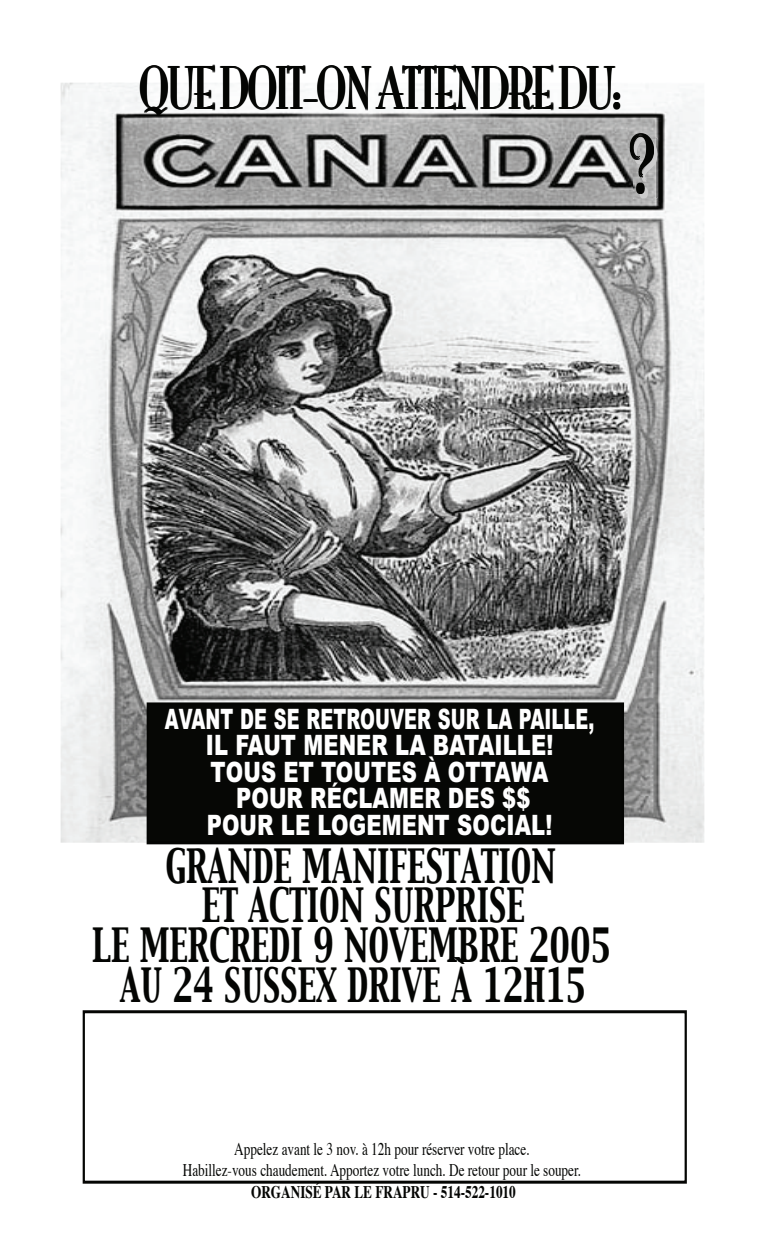
<style>
.page{position:relative;width:765px;height:1260px;background:#fff}
.page>*{position:absolute;margin:0;border:0;box-sizing:border-box;transform-origin:0 0}
.t1{font:73.88px "Mona Lisa Solid ITCTT";color:#040503;scale:.75 1}
.t2{font:53.12px "Mona Lisa Solid ITCTT";letter-spacing:-.025em;color:#040503;scale:.82 1}
.t3{font:41.38px/39.9px "Capitals";color:#040503;text-align:center;scale:.75 1}
.t4{font:900 28.12px/26.6px "Arial";letter-spacing:.005em;color:#fff;text-align:center;scale:.63 1}
.t5{font:17.75px/21.2px "Times";color:#040503;text-align:center;scale:.75 1}
.t6{font:700 17.75px "Times";color:#040503;scale:.75 1}
</style>
<div class="page">
<img style="left:61px;top:83px;width:643px;height:760px">
<div style="left:147px;top:702px;width:477px;height:142px;background:#060705"></div>
<svg style="left:83px;top:1010px;width:604px;height:174px"></svg>
<img style="left:656px;top:140px;width:1px;height:56px">
<img style="left:633px;top:140px;width:2px;height:56px">
<svg style="left:634px;top:196px;width:23px;height:2px"></svg>
<svg style="left:634px;top:138px;width:23px;height:2px"></svg>
<img style="left:635px;top:140px;width:21px;height:56px">
<h2 class="t2" style="left:140px;top:59px;width:589px">QUE DOIT-ON ATTENDRE DU:</h2>
<h1 class="t1" style="left:628px;top:123px;width:37px">?</h1>
<h3 class="t4" style="left:165px;top:705px;width:684px">AVANT DE SE RETROUVER SUR LA PAILLE,<br>IL FAUT MENER LA BATAILLE!<br>TOUS ET TOUTES À OTTAWA<br>POUR RÉCLAMER DES $$<br>POUR LE LOGEMENT SOCIAL!</h3>
<h3 class="t3" style="left:92px;top:844px;width:694px">GRANDE MANIFESTATION<br>ET ACTION SURPRISE<br>LE MERCREDI 9 NOVEMBRE 2005<br>AU 24 SUSSEX DRIVE À 12H15</h3>
<p class="t5" style="left:183px;top:1140px;width:533px">Appelez avant le 3 nov. à 12h pour réserver votre place.<br>Habillez-vous chaudement. Apportez votre lunch. De retour pour le souper.</p>
<p class="t6" style="left:251px;top:1180px;width:355px">ORGANISÉ PAR LE FRAPRU - 514-522-1010</p>
</div>
